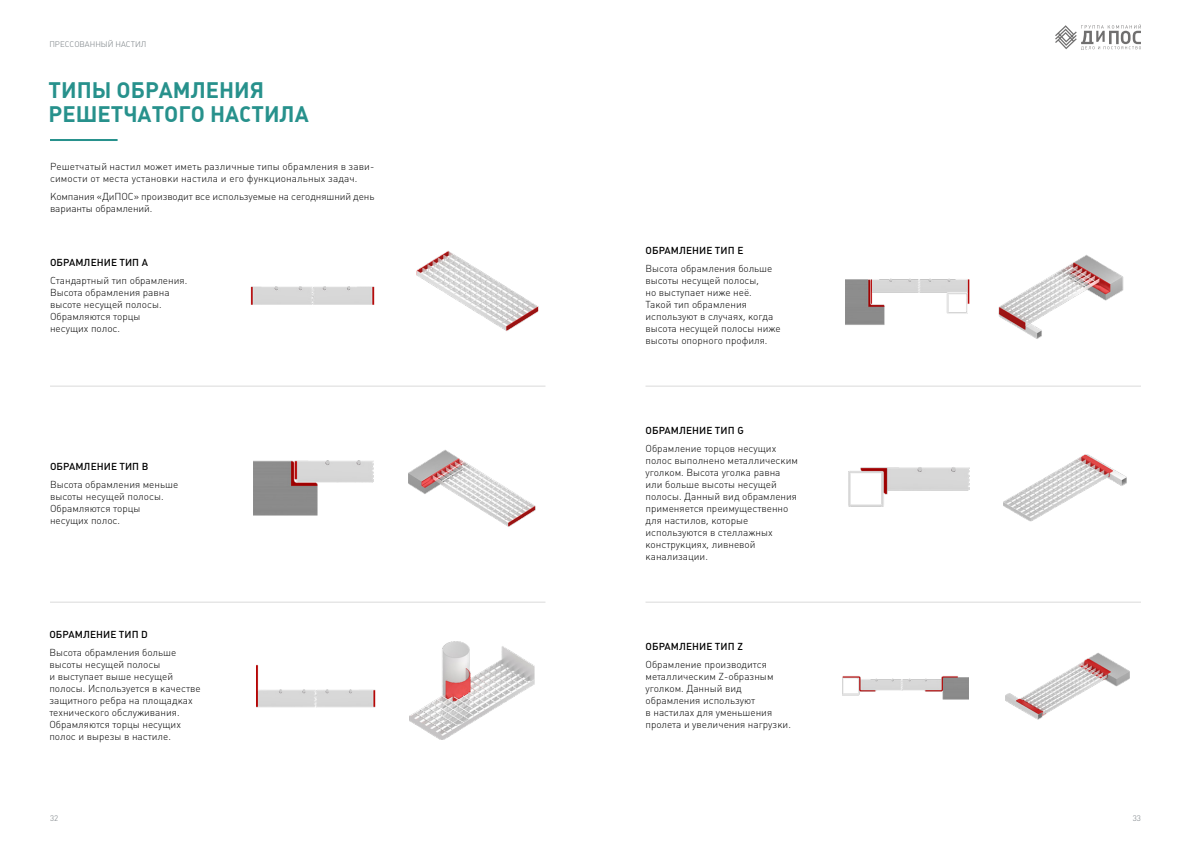
<style>
.page{position:relative;width:1191px;height:842px;background:#fff}
.page>*{position:absolute;margin:0;border:0;box-sizing:border-box;transform-origin:0 0}
.t1{font:700 22px/24px "Plumb";color:#27918c}
.t2{font:300 10px/12px "Plumb";color:#000}
.t3{font:500 10px "Plumb";letter-spacing:.01em;color:#000}
.t4{font:300 8px "Plumb";color:#70777c}
</style>
<div class="page">
<hr style="left:50px;top:139px;width:68px;height:2px;background:#27918c">
<img style="left:250px;top:286px;width:124px;height:19px">
<img style="left:416px;top:251px;width:123px;height:80px">
<img style="left:253px;top:460px;width:120px;height:56px">
<img style="left:408px;top:450px;width:128px;height:77px">
<img style="left:998px;top:255px;width:126px;height:84px">
<img style="left:845px;top:278px;width:124px;height:47px">
<img style="left:1003px;top:454px;width:123px;height:68px">
<img style="left:848px;top:467px;width:121px;height:40px">
<img style="left:1005px;top:653px;width:124px;height:66px">
<img style="left:842px;top:676px;width:126px;height:24px">
<img style="left:256px;top:664px;width:119px;height:44px">
<img style="left:409px;top:641px;width:125px;height:99px">
<hr style="left:50px;top:386px;width:495px;height:1px;background:#dadada">
<hr style="left:50px;top:602px;width:495px;height:1px;background:#dadada">
<hr style="left:645px;top:386px;width:496px;height:1px;background:#dadada">
<hr style="left:645px;top:602px;width:496px;height:1px;background:#dadada">
<svg style="left:1055px;top:24px;width:86px;height:26px"></svg>
<p class="t4" style="left:49px;top:40px;width:98px">ПРЕССОВАННЫЙ НАСТИЛ</p>
<h1 class="t1" style="left:49px;top:78px;width:262px">ТИПЫ ОБРАМЛЕНИЯ<br>РЕШЕТЧАТОГО НАСТИЛА</h1>
<p class="t2" style="left:50px;top:161px;width:326px">Решетчатый настил может иметь различные типы обрамления в зави&shy;симости от места установки настила и его функциональных задач.</p>
<p class="t2" style="left:50px;top:191px;width:326px">Компания «ДиПОС» производит все используемые на сегодняшний день варианты обрамлений.</p>
<p class="t3" style="left:50px;top:257px;width:100px">ОБРАМЛЕНИЕ ТИП А</p>
<p class="t2" style="left:50px;top:275px;width:139px">Стандартный тип обрамления.<br>Высота обрамления равна высоте несущей полосы.<br>Обрамляются торцы<br>несущих полос.</p>
<p class="t3" style="left:50px;top:461px;width:100px">ОБРАМЛЕНИЕ ТИП В</p>
<p class="t2" style="left:50px;top:479px;width:130px">Высота обрамления меньше высоты несущей полосы.<br>Обрамляются торцы несущих полос.</p>
<p class="t3" style="left:49px;top:629px;width:100px">ОБРАМЛЕНИЕ ТИП D</p>
<p class="t2" style="left:49px;top:647px;width:153px">Высота обрамления больше высоты несущей полосы<br>и выступает выше несущей полосы. Используется в качестве защитного ребра на площадках технического обслуживания.<br>Обрамляются торцы несущих полос и вырезы в настиле.</p>
<p class="t3" style="left:645px;top:245px;width:99px">ОБРАМЛЕНИЕ ТИП E</p>
<p class="t2" style="left:645px;top:263px;width:137px">Высота обрамления больше высоты несущей полосы,<br>но выступает ниже неё.<br>Такой тип обрамления используют в случаях, когда высота несущей полосы ниже высоты опорного профиля.</p>
<p class="t3" style="left:645px;top:425px;width:100px">ОБРАМЛЕНИЕ ТИП G</p>
<p class="t2" style="left:645px;top:443px;width:154px">Обрамление торцов несущих полос выполнено металлическим уголком. Высота уголка равна или больше высоты несущей полосы. Данный вид обрамления применяется преимущественно для настилов, которые используются в стеллажных конструкциях, ливневой канализации.</p>
<p class="t3" style="left:645px;top:641px;width:99px">ОБРАМЛЕНИЕ ТИП Z</p>
<p class="t2" style="left:645px;top:659px;width:147px">Обрамление производится металлическим Z-образным уголком. Данный вид обрамления используют<br>в настилах для уменьшения пролета и увеличения нагрузки.</p>
<p class="t4" style="left:50px;top:814px;width:10px">32</p>
<p class="t4" style="left:1132px;top:814px;width:10px">33</p>
</div>
